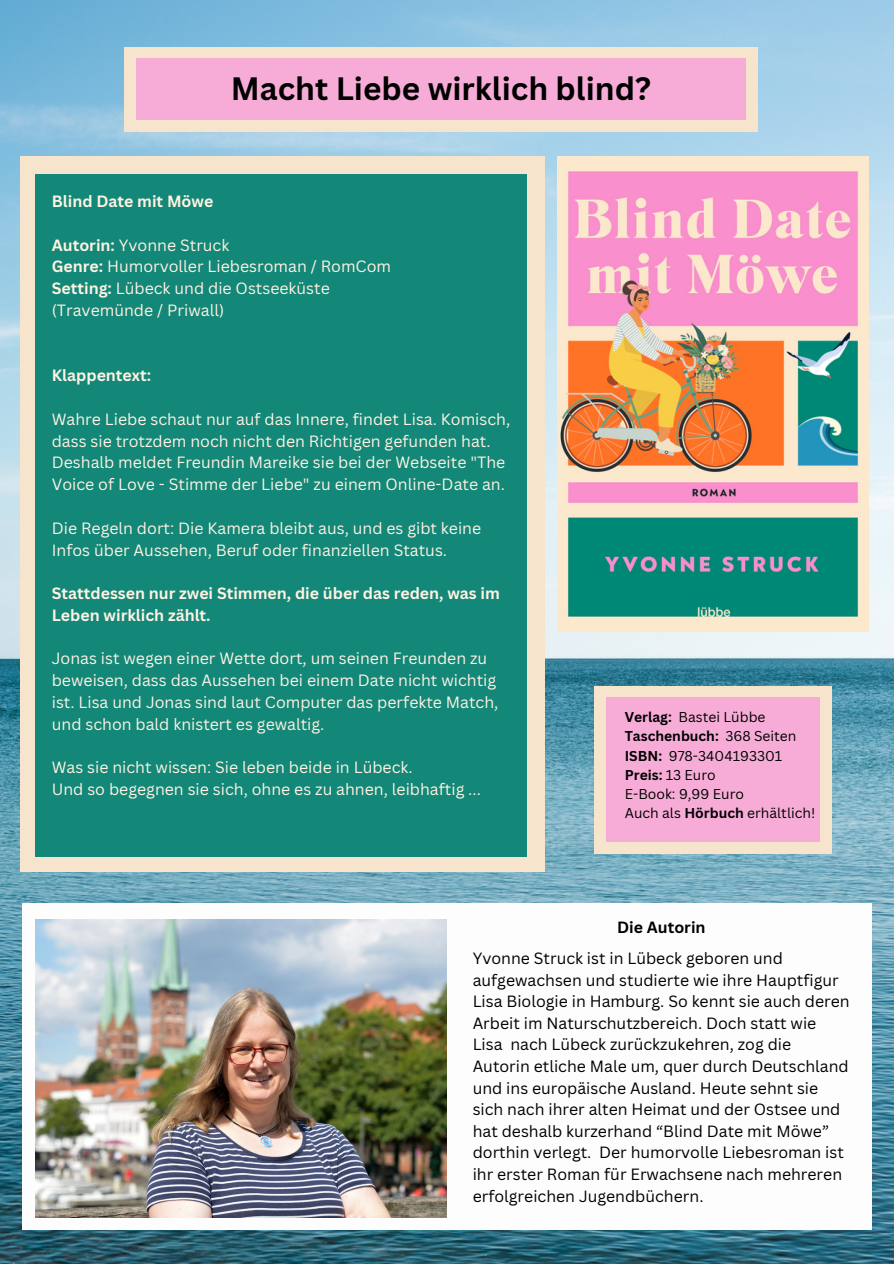
<style>
.page{position:relative;width:894px;height:1264px;background:#fff}
.page>*{position:absolute;margin:0;border:0;box-sizing:border-box;transform-origin:0 0}
.t1{font:700 31.5px "Canva Sans";color:#000}
.t2{font:15.9px/21.8px "Canva Sans";color:#fff2e3}
.t3{font:15.9px/21.6px "Canva Sans";color:#000}
.t4{font:700 15.9px/21.8px "Canva Sans";color:#fff2e3}
.t5{font:700 15.9px "Canva Sans";color:#000}
.t6{font:13.8px "Canva Sans";color:#000}
.t7{font:700 13.8px "Canva Sans";color:#000}
.s1{font-weight:700}
.s2{font-weight:400}
</style>
<div class="page">
<img style="left:0;top:0;width:893px;height:1263px">
<img style="left:557px;top:156px;width:311px;height:475px">
<div style="left:22px;top:903px;width:849px;height:327px;background:#fdfdfd"></div>
<img style="left:36px;top:919px;width:410px;height:298px">
<div style="left:594px;top:685px;width:237px;height:168px;background:#f7e4cd"></div>
<div style="left:606px;top:697px;width:214px;height:144px;background:#f6acd6"></div>
<div style="left:20px;top:156px;width:524px;height:715px;background:#f7e4cd"></div>
<div style="left:36px;top:174px;width:490px;height:683px;background:#138878"></div>
<div style="left:124px;top:47px;width:633px;height:85px;background:#f7e4cd"></div>
<div style="left:136px;top:59px;width:609px;height:61px;background:#f6acd6"></div>
<p class="t1" style="left:231px;top:66px;width:421px">Macht Liebe wirklich blind?</p>
<h3 class="t4" style="left:52px;top:190px;width:163px">Blind Date mit Möwe</h3>
<p class="t2" style="left:52px;top:233px;width:341px"><span class="s1">Autorin:</span> Yvonne Struck<br><span class="s1">Genre:</span> Humorvoller Liebesroman / RomCom<br><span class="s1">Setting:</span> Lübeck und die Ostseeküste (Travemünde / Priwall)</p>
<p class="t4" style="left:52px;top:364px;width:101px">Klappentext:</p>
<p class="t2" style="left:52px;top:408px;width:460px">Wahre Liebe schaut nur auf das Innere, findet Lisa. Komisch, dass sie trotzdem noch nicht den Richtigen gefunden hat.<br>Deshalb meldet Freundin Mareike sie bei der Webseite "The Voice of Love - Stimme der Liebe" zu einem Online-Date an.</p>
<p class="t2" style="left:52px;top:516px;width:431px">Die Regeln dort: Die Kamera bleibt aus, und es gibt keine<br>Infos über Aussehen, Beruf oder finanziellen Status.</p>
<p class="t4" style="left:52px;top:582px;width:449px">Stattdessen nur zwei Stimmen, die über das reden, was im<br>Leben wirklich zählt.</p>
<p class="t2" style="left:52px;top:647px;width:448px">Jonas ist wegen einer Wette dort, um seinen Freunden zu beweisen, dass das Aussehen bei einem Date nicht wichtig ist. Lisa und Jonas sind laut Computer das perfekte Match, und schon bald knistert es gewaltig.</p>
<p class="t2" style="left:52px;top:756px;width:430px">Was sie nicht wissen: Sie leben beide in Lübeck.<br>Und so begegnen sie sich, ohne es zu ahnen, leibhaftig ...</p>
<h3 class="t6" style="left:624px;top:707px;width:142px"><span class="s1">Verlag:</span> Bastei Lübbe</h3>
<h2 class="t7" style="left:624px;top:726px;width:173px">Taschenbuch: <span class="s2">368 Seiten</span></h2>
<h3 class="t6" style="left:624px;top:746px;width:159px"><span class="s1">ISBN:</span> 978-3404193301</h3>
<h3 class="t7" style="left:624px;top:765px;width:92px">Preis: <span class="s2">13 Euro</span></h3>
<h2 class="t6" style="left:624px;top:784px;width:121px">E-Book: 9,99 Euro</h2>
<h3 class="t6" style="left:624px;top:803px;width:192px">Auch als <span class="s1">Hörbuch</span> erhältlich!</h3>
<h2 class="t5" style="left:617px;top:915px;width:90px">Die Autorin</h2>
<h3 class="t3" style="left:472px;top:946px;width:378px">Yvonne Struck ist in Lübeck geboren und aufgewachsen und studierte wie ihre Hauptfigur Lisa Biologie in Hamburg. So kennt sie auch deren Arbeit im Naturschutzbereich. Doch statt wie Lisa nach Lübeck zurückzukehren, zog die Autorin etliche Male um, quer durch Deutschland und ins europäische Ausland. Heute sehnt sie sich nach ihrer alten Heimat und der Ostsee und hat deshalb kurzerhand “Blind Date mit Möwe” dorthin verlegt. Der humorvolle Liebesroman ist ihr erster Roman für Erwachsene nach mehreren erfolgreichen Jugendbüchern.</h3>
</div>
